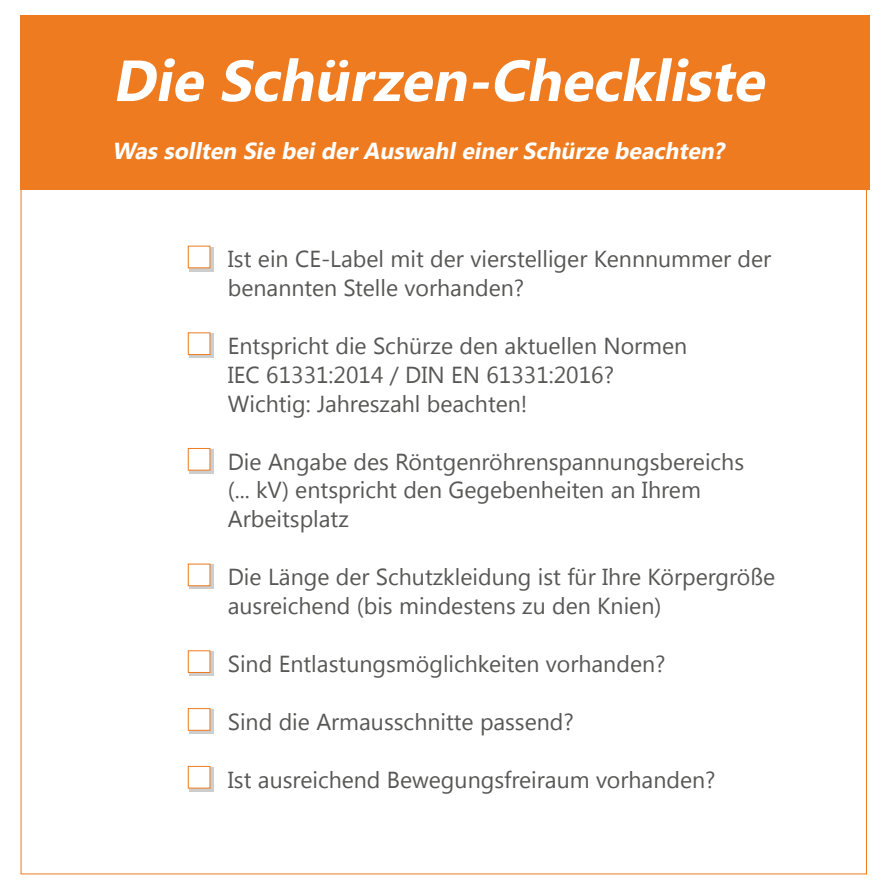
<style>
.page{position:relative;width:889px;height:889px;background:#fff}
.page>*{position:absolute;margin:0;border:0;box-sizing:border-box;transform-origin:0 0}
.t1{font:italic 700 57.8px "Lao UI";color:#fff}
.t2{font:23.12px/28.9px "Lao UI";color:#575756}
.t3{font:italic 700 23.12px "Lao UI";color:#fff}
</style>
<div class="page">
<div style="left:20px;top:15px;width:849px;height:175px;background:#ee7b20"></div>
<div style="left:189px;top:247px;width:24px;height:24px;background:linear-gradient(to right,#cdcdcd,#cdcdcd)"></div>
<div style="left:188px;top:246px;width:22px;height:22px;background:#fff"></div>
<div style="left:189px;top:333px;width:24px;height:25px;background:linear-gradient(to right,#cec8c4,#cecac8)"></div>
<div style="left:188px;top:333px;width:22px;height:22px;background:#fff;border:1px solid #ee7b20"></div>
<div style="left:189px;top:449px;width:24px;height:25px;background:linear-gradient(to right,#cdcdcd,#cdcdcd)"></div>
<div style="left:188px;top:448px;width:22px;height:22px;background:#fff;border:1px solid #ee7b20"></div>
<div style="left:189px;top:565px;width:24px;height:24px;background:linear-gradient(to right,#cdcdcd,#cdcdcd)"></div>
<div style="left:188px;top:564px;width:22px;height:22px;background:#fff;border:1px solid #ee7b20"></div>
<div style="left:189px;top:651px;width:24px;height:25px;background:linear-gradient(to right,#cdcdcd,#cdcdcd)"></div>
<div style="left:188px;top:650px;width:22px;height:23px;background:#fff;border:1px solid #ee7b20"></div>
<div style="left:189px;top:709px;width:24px;height:25px;background:linear-gradient(to right,#cdcdcd,#cdcdcd)"></div>
<div style="left:188px;top:708px;width:22px;height:22px;background:#fff;border:1px solid #ee7b20"></div>
<div style="left:189px;top:767px;width:24px;height:24px;background:linear-gradient(to right,#cdcdcd,#cdcdcd)"></div>
<div style="left:188px;top:766px;width:22px;height:22px;background:#fff;border:1px solid #ee7b20"></div>
<h1 class="t1" style="left:112px;top:42px;width:666px">Die Schürzen-Checkliste</h1>
<p class="t3" style="left:112px;top:135px;width:618px">Was sollten Sie beiderAuswahleinerSchürze beachten?</p>
<p class="t2" style="left:228px;top:244px;width:545px">Ist ein CE-Label mit der vierstelliger Kennnummer der benannten Stelle vorhanden?</p>
<p class="t2" style="left:228px;top:330px;width:461px">Entspricht die Schürze den aktuellen Normen<br>IEC 61331:2014 / DIN EN 61331:2016?<br>Wichtig: Jahreszahl beachten!</p>
<p class="t2" style="left:228px;top:446px;width:518px">Die Angabe des Röntgenröhrenspannungsbereichs (... kV) entspricht den Gegebenheiten an Ihrem<br>Arbeitsplatz</p>
<p class="t2" style="left:228px;top:562px;width:549px">Die Länge der Schutzkleidung ist für Ihre Körpergröße ausreichend (bis mindestens zu den Knien)</p>
<p class="t2" style="left:228px;top:648px;width:439px">Sind Entlastungsmöglichkeiten vorhanden?</p>
<p class="t2" style="left:228px;top:706px;width:348px">Sind die Armausschnitte passend?</p>
<p class="t2" style="left:228px;top:764px;width:489px">Ist ausreichend Bewegungsfreiraum vorhanden?</p>
</div>
